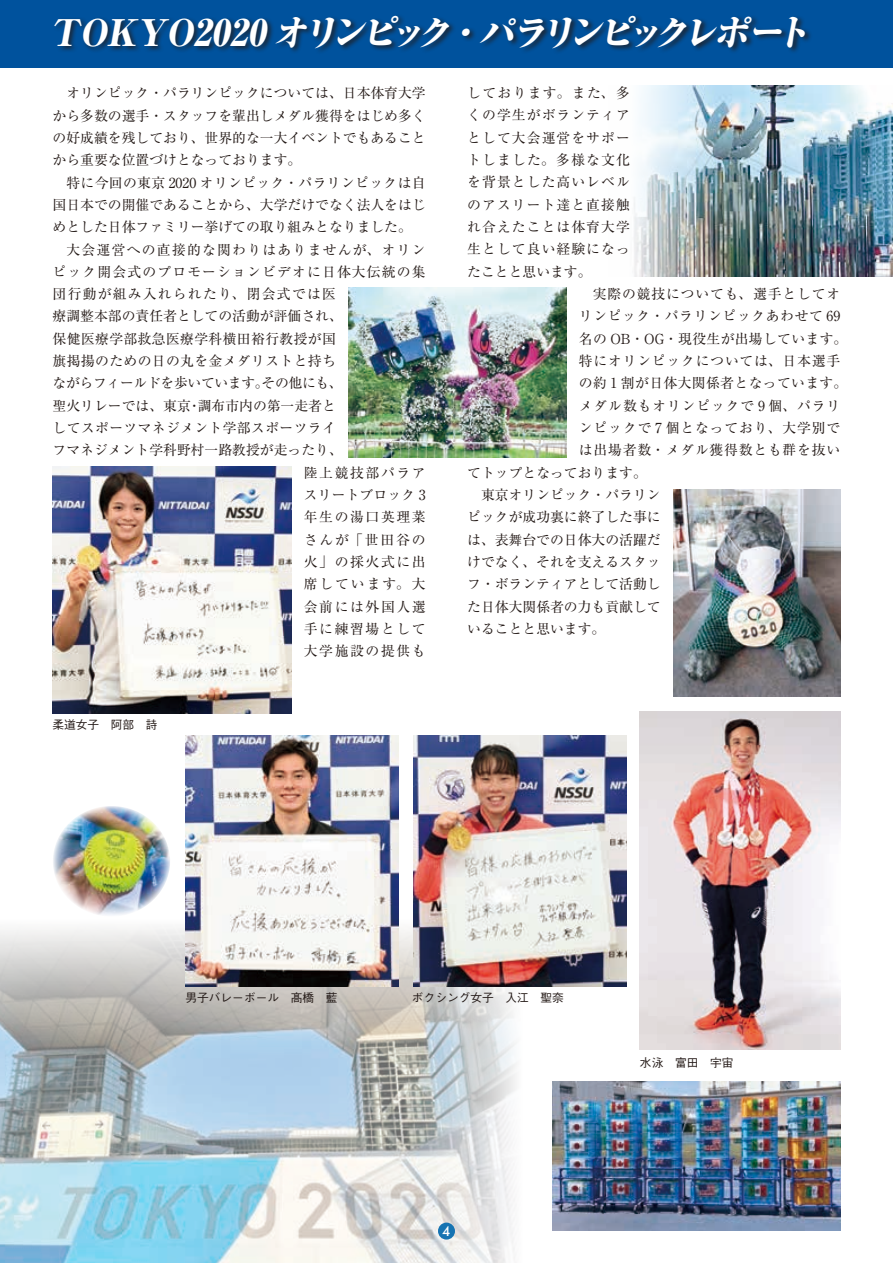
<style>
.page{position:relative;width:893px;height:1263px;background:#fff}
.page>*{position:absolute;margin:0;border:0;box-sizing:border-box;transform-origin:0 0}
.t1{font:italic 800 expanded 36.15px "Ryumin Pr 6";color:#fff}
.t2{font:13.8px/22.4px "Ryumin Pr 6 N";letter-spacing:.025em;color:#231916;text-align:justify}
.t3{font:13.8px "Ryumin Pr 6 N";color:#231916}
.t4{font:13.8px "Ryumin Pr 6 N";letter-spacing:.075em;color:#231916}
.t5{font:13.8px "Ryumin Pr 6 N";letter-spacing:.09em;color:#231916}
.t6{font:13.8px "Ryumin Pr 6 N";letter-spacing:.12em;color:#231916}
.t7{font:13.8px "Ryumin Pr 6 N";letter-spacing:.085em;color:#231916}
.t8{font:13.8px "Ryumin Pr 6 N";letter-spacing:.055em;color:#231916}
.t9{font:13.8px "Ryumin Pr 6 N";letter-spacing:.065em;color:#231916}
.t10{font:13.8px "Ryumin Pr 6 N";letter-spacing:-.025em;color:#231916}
.t11{font:13.8px "Ryumin Pr 6 N";letter-spacing:.045em;color:#231916}
.t12{font:13.8px "Ryumin Pr 6 N";letter-spacing:.06em;color:#231916}
.t13{font:13.8px "Ryumin Pr 6 N";letter-spacing:.095em;color:#231916}
.t14{font:500 13.8px "Futura BT";color:#fff}
.t15{font:500 11.7px "Gothic BBB Pr 6 N";color:#231916}
</style>
<div class="page">
<img style="left:634px;top:85px;width:259px;height:191px">
<img style="left:0;top:861px;width:558px;height:402px">
<div style="left:0;top:0;width:893px;height:68px;background:#00529d"></div>
<div style="left:53px;top:14px;width:759px;height:41px;background:#231916;opacity:.75"></div>
<img style="left:553px;top:1081px;width:288px;height:149px">
<img style="left:53px;top:806px;width:117px;height:111px">
<img style="left:640px;top:711px;width:200px;height:338px">
<img style="left:186px;top:736px;width:212px;height:250px">
<img style="left:414px;top:736px;width:212px;height:250px">
<img style="left:349px;top:288px;width:217px;height:169px">
<img style="left:673px;top:489px;width:167px;height:208px">
<img style="left:53px;top:467px;width:238px;height:246px">
<div style="left:438px;top:1222px;width:17px;height:17px;background:#1673b2;border-radius:50%"></div>
<h1 class="t1" style="left:50px;top:3px;width:771px">TOKYO2020 オリンピック・パラリンピックレポート</h1>
<p class="t2" style="left:53px;top:81px;width:375px;text-indent:14px">オリンピック・パラリンピックについては、日本体育大学から多数の選手・スタッフを輩出しメダル獲得をはじめ多くの好成績を残しており、世界的な一大イベントでもあることから重要な位置づけとなっております。</p>
<p class="t2" style="left:53px;top:170px;width:375px;text-indent:14px">特に今回の東京 2020 オリンピック・パラリンピックは自国日本での開催であることから、大学だけでなく法人をはじめとした日体ファミリー挙げての取り組みとなりました。</p>
<p class="t5" style="left:66px;top:238px;width:361px">大会運営への直接的な関わりはありませんが、オリン</p>
<p class="t7" style="left:53px;top:261px;width:374px">ピック開会式のプロモーションビデオに日体大伝統の集</p>
<p class="t5" style="left:53px;top:283px;width:285px">団行動が組み入れられたり、閉会式では医</p>
<p class="t3" style="left:53px;top:305px;width:292px">療調整本部の責任者としての活動が評価され、</p>
<p class="t2" style="left:53px;top:327px;width:285px">保健医療学部救急医療学科横田裕行教授が国</p>
<p class="t2" style="left:53px;top:349px;width:285px">旗掲揚のための日の丸を金メダリストと持ち</p>
<p class="t10" style="left:53px;top:372px;width:292px">ながらフィールドを歩いています。その他にも、</p>
<p class="t3" style="left:53px;top:395px;width:285px">聖火リレーでは、東京・調布市内の第一走者と</p>
<p class="t2" style="left:53px;top:416px;width:285px">してスポーツマネジメント学部スポーツライ</p>
<p class="t3" style="left:53px;top:439px;width:292px">フマネジメント学科野村一路教授が走ったり、</p>
<p class="t6" style="left:304px;top:462px;width:124px">陸上競技部パラア</p>
<p class="t2" style="left:304px;top:483px;width:124px">スリートブロック 3</p>
<p class="t6" style="left:304px;top:506px;width:124px">年生の湯口英理菜</p>
<p class="t2" style="left:304px;top:528px;width:123px">さんが「世田谷の</p>
<p class="t2" style="left:304px;top:550px;width:124px">火」の採火式に出</p>
<p class="t2" style="left:304px;top:572px;width:123px">席しています。大</p>
<p class="t6" style="left:304px;top:596px;width:124px">会前には外国人選</p>
<p class="t6" style="left:304px;top:618px;width:124px">手に練習場として</p>
<p class="t6" style="left:304px;top:640px;width:124px">大学施設の提供も</p>
<p class="t15" style="left:52px;top:715px;width:107px">柔道女子　阿部　詩</p>
<p class="t13" style="left:467px;top:82px;width:164px">しております。また、多</p>
<p class="t4" style="left:467px;top:104px;width:164px">くの学生がボランティア</p>
<p class="t4" style="left:467px;top:127px;width:164px">として大会運営をサポー</p>
<p class="t7" style="left:467px;top:149px;width:164px">トしました。多様な文化</p>
<p class="t4" style="left:467px;top:171px;width:164px">を背景とした高いレベル</p>
<p class="t4" style="left:467px;top:194px;width:164px">のアスリート達と直接触</p>
<p class="t4" style="left:467px;top:216px;width:164px">れ合えたことは体育大学</p>
<p class="t4" style="left:467px;top:238px;width:164px">生として良い経験になっ</p>
<p class="t3" style="left:467px;top:261px;width:126px">たことと思います。</p>
<p class="t12" style="left:593px;top:283px;width:249px">実際の競技についても、選手としてオ</p>
<p class="t11" style="left:579px;top:305px;width:263px">リンピック・パラリンピックあわせて 69</p>
<p class="t2" style="left:579px;top:327px;width:270px">名の OB・OG・現役生が出場しています。</p>
<p class="t8" style="left:579px;top:350px;width:263px">特にオリンピックについては、日本選手</p>
<p class="t2" style="left:579px;top:371px;width:270px">の約 1 割が日体大関係者となっています。</p>
<p class="t9" style="left:579px;top:395px;width:263px">メダル数もオリンピックで 9 個、パラリ</p>
<p class="t9" style="left:579px;top:417px;width:263px">ンピックで 7 個となっており、大学別で</p>
<p class="t8" style="left:579px;top:439px;width:263px">は出場者数・メダル獲得数とも群を抜い</p>
<p class="t3" style="left:467px;top:462px;width:181px">てトップとなっております。</p>
<p class="t3" style="left:481px;top:484px;width:181px">東京オリンピック・パラリン</p>
<p class="t3" style="left:467px;top:506px;width:195px">ピックが成功裏に終了した事に</p>
<p class="t3" style="left:467px;top:528px;width:195px">は、表舞台での日体大の活躍だ</p>
<p class="t3" style="left:467px;top:551px;width:195px">けでなく、それを支えるスタッ</p>
<p class="t3" style="left:467px;top:573px;width:195px">フ・ボランティアとして活動し</p>
<p class="t3" style="left:467px;top:595px;width:195px">た日体大関係者の力も貢献して</p>
<p class="t3" style="left:467px;top:618px;width:140px">いることと思います。</p>
<p class="t15" style="left:186px;top:988px;width:154px">男子バレーボール　髙橋　藍</p>
<p class="t15" style="left:412px;top:988px;width:154px">ボクシング女子　入江　聖奈</p>
<p class="t14" style="left:442px;top:1223px;width:10px">4</p>
<p class="t15" style="left:640px;top:1054px;width:95px">水泳　富田　宇宙</p>
</div>
